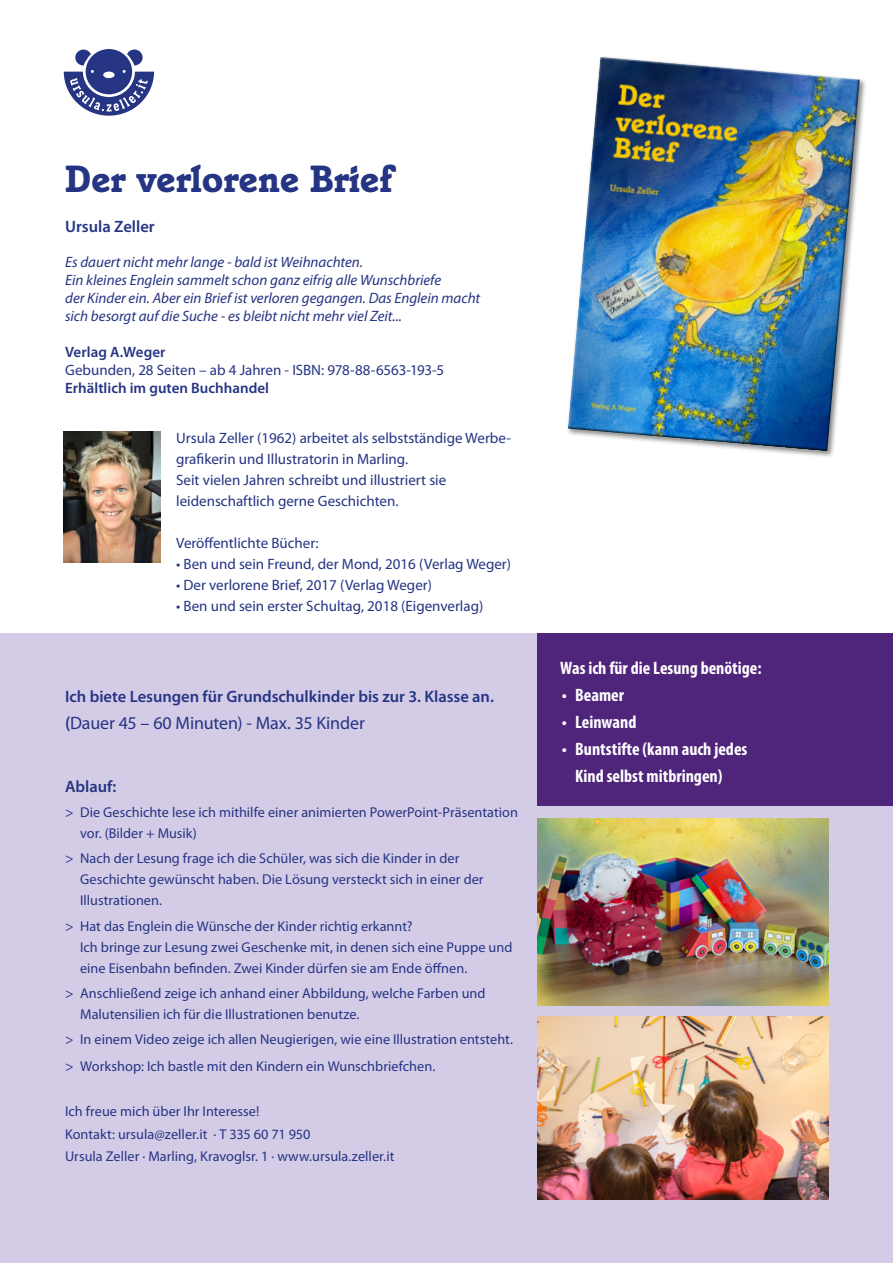
<style>
.page{position:relative;width:893px;height:1263px;background:#fff}
.page>*{position:absolute;margin:0;border:0;box-sizing:border-box;transform-origin:0 0}
.t1{font:700 39px "Italia";color:#253483}
.t2{font:700 condensed 18px/27px "Myriad Pro";color:#fff}
.t3{font:18px "Myriad Pro";letter-spacing:-.005em;color:#253483}
.t4{font:600 16.5px "Myriad Pro";color:#253483}
.t5{font:15px/21px "Myriad Pro";color:#253483}
.t6{font:italic 15px/18px "Myriad Pro";color:#253483}
.t7{font:600 15px "Myriad Pro";color:#253483}
.t8{font:14.25px/21px "Myriad Pro";color:#253483}
.s1{font-weight:600}
</style>
<div class="page">
<div style="left:0;top:634px;width:893px;height:629px;background:#d4cce7"></div>
<div style="left:566px;top:55px;width:301px;height:404px;background:#1a1a18;opacity:.5"></div>
<img style="left:566px;top:56px;width:296px;height:397px">
<img style="left:538px;top:818px;width:290px;height:188px">
<img style="left:538px;top:1016px;width:290px;height:183px">
<img style="left:64px;top:432px;width:97px;height:130px">
<div style="left:538px;top:634px;width:355px;height:172px;background:#4f257b"></div>
<svg style="left:64px;top:49px;width:90px;height:67px"></svg>
<h1 class="t1" style="left:65px;top:155px;width:329px">Der verlorene Brief</h1>
<p class="t4" style="left:65px;top:216px;width:91px">Ursula Zeller</p>
<p class="t6" style="left:65px;top:252px;width:417px">Es dauert nicht mehr lange - bald ist Weihnachten.<br>Ein kleines Englein sammelt schon ganz eifrig alle Wunschbriefe<br>der Kinder ein. Aber ein Brief ist verloren gegangen. Das Englein macht sich besorgt auf die Suche - es bleibt nicht mehr viel Zeit...</p>
<p class="t7" style="left:65px;top:342px;width:102px">Verlag A.Weger</p>
<p class="t5" style="left:65px;top:359px;width:381px">Gebunden, 28 Seiten – ab 4 Jahren - ISBN: 978-88-6563-193-5</p>
<p class="t7" style="left:65px;top:378px;width:206px">Erhältlich im guten Buchhandel</p>
<p class="t5" style="left:176px;top:427px;width:336px">Ursula Zeller (1962) arbeitet als selbstständige Werbe&shy;grafikerin und Illustratorin in Marling.<br>Seit vielen Jahren schreibt und illustriert sie leidenschaftlich gerne Geschichten.</p>
<p class="t5" style="left:176px;top:532px;width:144px">Veröffentlichte Bücher:</p>
<p class="t5" style="left:176px;top:553px;width:336px">• Ben und sein Freund, der Mond, 2016 (Verlag Weger)</p>
<p class="t5" style="left:176px;top:574px;width:257px">• Der verlorene Brief, 2017 (Verlag Weger)</p>
<p class="t5" style="left:176px;top:595px;width:309px">• Ben und sein erster Schultag, 2018 (Eigenverlag)</p>
<p class="t4" style="left:65px;top:686px;width:430px">Ich biete Lesungen für Grundschulkinder bis zur 3. Klasse an.</p>
<p class="t3" style="left:65px;top:712px;width:301px"><span class="s1">(</span>Dauer 45 – 60 Minuten) - Max. 35 Kinder</p>
<p class="t4" style="left:65px;top:776px;width:53px">Ablauf:</p>
<p class="t8" style="left:80px;top:802px;width:439px;text-indent:-15px">&gt; Die Geschichte lese ich mithilfe einer animierten PowerPoint-Präsentation vor. (Bilder + Musik)</p>
<p class="t8" style="left:80px;top:848px;width:405px;text-indent:-15px">&gt; Nach der Lesung frage ich die Schüler, was sich die Kinder in der<br>Geschichte gewünscht haben. Die Lösung versteckt sich in einer der<br>Illustrationen.</p>
<p class="t8" style="left:80px;top:915px;width:434px;text-indent:-15px">&gt; Hat das Englein die Wünsche der Kinder richtig erkannt?<br>Ich bringe zur Lesung zwei Geschenke mit, in denen sich eine Puppe und eine Eisenbahn befinden. Zwei Kinder dürfen sie am Ende öffnen.</p>
<p class="t8" style="left:80px;top:982px;width:407px;text-indent:-15px">&gt; Anschließend zeige ich anhand einer Abbildung, welche Farben und<br>Malutensilien ich für die Illustrationen benutze.</p>
<p class="t8" style="left:65px;top:1026px;width:449px;line-height:26.7px">&gt; In einem Video zeige ich allen Neugierigen, wie eine Illustration entsteht. &gt; Workshop: Ich bastle mit den Kindern ein Wunschbriefchen.</p>
<p class="t8" style="left:65px;top:1100px;width:331px;line-height:22.5px">Ich freue mich über Ihr Interesse!<br>Kontakt: ursula@zeller.it · T 335 60 71 950<br>Ursula Zeller · Marling, Kravoglsr. 1 · www.ursula.zeller.it</p>
<p class="t2" style="left:560px;top:654px;width:203px">Was ich für die Lesung benötige:</p>
<p class="t2" style="left:562px;top:681px;width:64px">• Beamer</p>
<p class="t2" style="left:562px;top:708px;width:76px">• Leinwand</p>
<p class="t2" style="left:575px;top:735px;width:174px;text-indent:-14px">• Buntstifte (kann auch jedes<br>Kind selbst mitbringen)</p>
</div>
